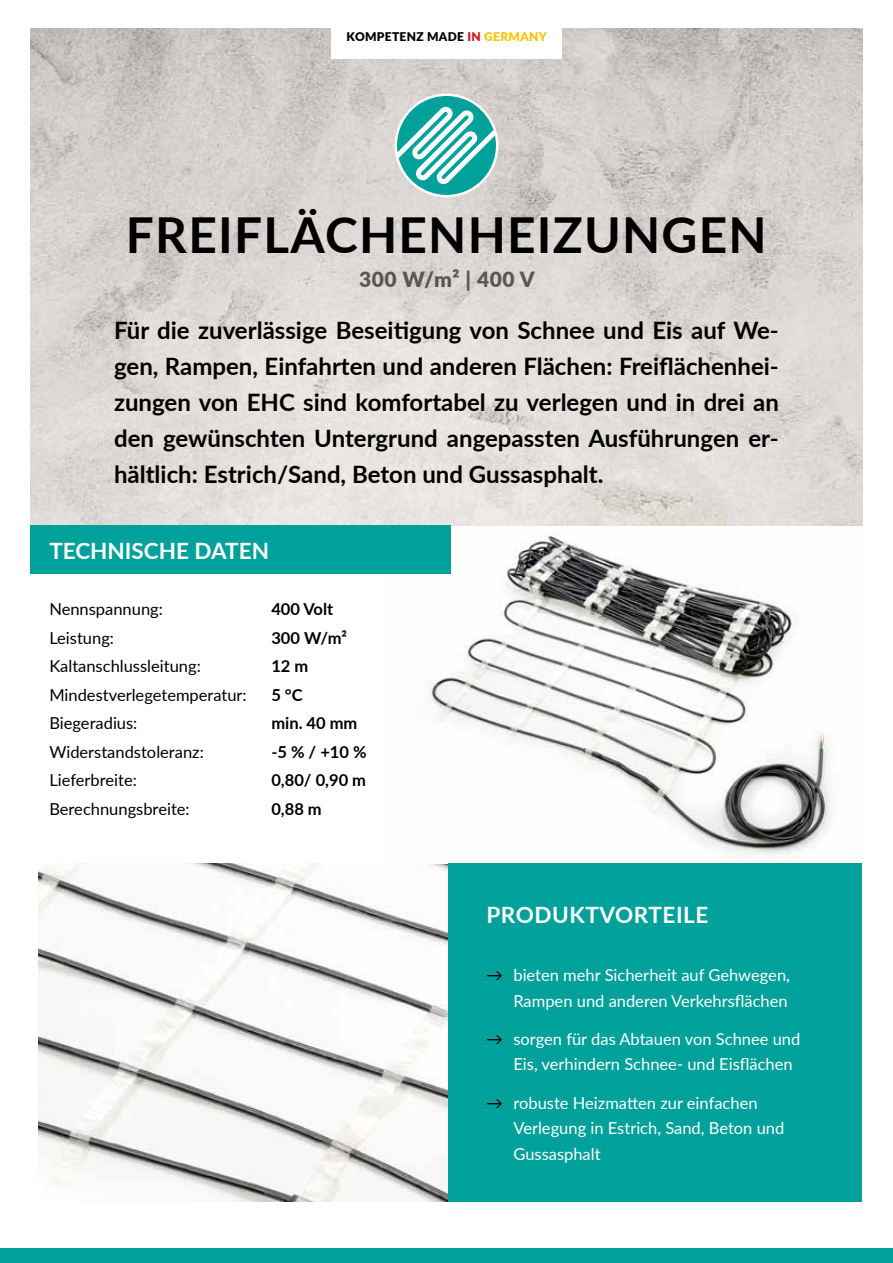
<style>
.page{position:relative;width:893px;height:1263px;background:#fff}
.page>*{position:absolute;margin:0;border:0;box-sizing:border-box;transform-origin:0 0}
.t1{font:700 49.65px "Lato";letter-spacing:.025em;color:#000}
.t2{font:700 24px/36px "Lato";color:#000;text-align:justify}
.t3{font:700 22.5px "Lato";letter-spacing:.025em;color:#fff}
.t4{font:700 22.5px "Lato";color:#fff}
.t5{font:900 21px "Lato";letter-spacing:.025em;color:#575756}
.t6{font:16.5px/25.5px "Lato";color:#fff}
.t7{font:16.5px "Lato";color:#000}
.t8{font:700 16.5px "Lato";color:#000}
.t9{font:900 12px "Lato";letter-spacing:.025em;color:#000}
.s1{color:#cd171a}
.s2{color:#fdc300}
.s3{color:#000}
</style>
<div class="page">
<img style="left:38px;top:863px;width:410px;height:338px">
<img style="left:428px;top:525px;width:434px;height:330px">
<img style="left:30px;top:29px;width:833px;height:496px">
<svg style="left:397px;top:96px;width:99px;height:99px"></svg>
<div style="left:331px;top:0;width:231px;height:58px;background:#fff"></div>
<div style="left:0;top:1248px;width:893px;height:15px;background:#00a19a"></div>
<div style="left:30px;top:525px;width:421px;height:49px;background:#00a19a"></div>
<div style="left:448px;top:863px;width:414px;height:338px;background:#00a19a"></div>
<p class="t9" style="left:347px;top:27px;width:202px">KOMPETENZ MADE <span class="s1">IN</span> <span class="s2">GERMANY</span></p>
<h1 class="t1" style="left:126px;top:198px;width:642px">FREIFLÄCHENHEIZUNGEN</h1>
<p class="t5" style="left:359px;top:263px;width:177px">300 W/m² | 400 V</p>
<p class="t2" style="left:114px;top:312px;width:666px">Für die zuverlässige Beseitigung von Schnee und Eis auf We&shy;gen, Rampen, Einfahrten und anderen Flächen: Freiflächenhei&shy;zungen von EHC sind komfortabel zu verlegen und in drei an den gewünschten Untergrund angepassten Ausführungen er&shy;hältlich: Estrich/Sand, Beton und Gussasphalt.</p>
<p class="t4" style="left:49px;top:534px;width:221px">TECHNISCHE DATEN</p>
<p class="t7" style="left:49px;top:597px;width:115px">Nennspannung:</p>
<p class="t8" style="left:271px;top:597px;width:63px">400 Volt</p>
<p class="t7" style="left:49px;top:626px;width:66px">Leistung:</p>
<p class="t8" style="left:271px;top:625px;width:77px">300 W/m²</p>
<p class="t7" style="left:49px;top:654px;width:153px">Kaltanschlussleitung:</p>
<p class="t8" style="left:271px;top:654px;width:38px">12 m</p>
<p class="t7" style="left:49px;top:683px;width:199px">Mindestverlegetemperatur:</p>
<p class="t8" style="left:271px;top:682px;width:33px">5 °C</p>
<p class="t7" style="left:49px;top:711px;width:90px">Biegeradius:</p>
<p class="t8" style="left:271px;top:711px;width:87px">min. 40 mm</p>
<p class="t7" style="left:49px;top:740px;width:156px">Widerstandstoleranz:</p>
<p class="t8" style="left:271px;top:739px;width:97px">-5 % / +10 %</p>
<p class="t7" style="left:49px;top:768px;width:89px">Lieferbreite:</p>
<p class="t8" style="left:271px;top:768px;width:96px">0,80/ 0,90 m</p>
<p class="t7" style="left:49px;top:797px;width:142px">Berechnungsbreite:</p>
<p class="t8" style="left:271px;top:796px;width:52px">0,88 m</p>
<p class="t3" style="left:486px;top:898px;width:223px">PRODUKTVORTEILE</p>
<p class="t6" style="left:486px;top:962px;width:305px;text-align:right"><span class="s3">→</span> bieten mehr Sicherheit auf Gehwegen,<br>Rampen und anderen Verkehrsflächen</p>
<p class="t6" style="left:513px;top:1025px;width:288px;text-indent:-27px"><span class="s3">→</span> sorgen für das Abtauen von Schnee und<br>Eis, verhindern Schnee- und Eisflächen</p>
<p class="t6" style="left:513px;top:1089px;width:272px;text-indent:-27px"><span class="s3">→</span> robuste Heizmatten zur einfachen<br>Verlegung in Estrich, Sand, Beton und<br>Gussasphalt</p>
</div>
